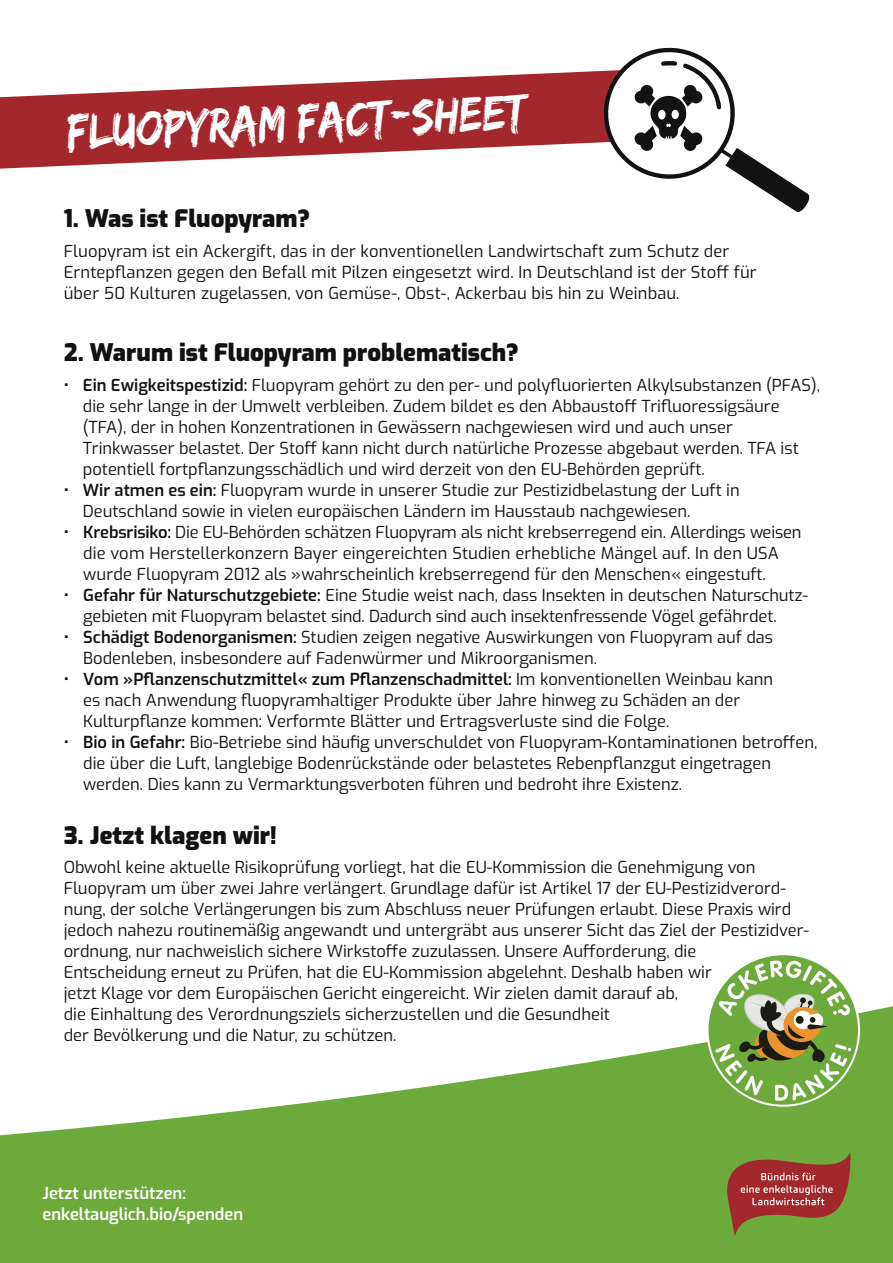
<style>
.page{position:relative;width:893px;height:1263px;background:#fff}
.page>*{position:absolute;margin:0;border:0;box-sizing:border-box;transform-origin:0 0}
.t1{font:51px "Edo SZ";color:#fff;scale:.9 1}
.t2{font:100 24px "Exo";color:#121212}
.t3{font:16.5px/21px "Exo";color:#121212}
.t4{font:600 16.5px/21px "Exo";color:#fff}
.s1{font-weight:600}
</style>
<div class="page">
<svg style="left:0;top:1006px;width:893px;height:257px;fill:#6daa3c"></svg>
<svg style="left:0;top:71px;width:597px;height:98px;fill:#a2282d"></svg>
<svg style="left:597px;top:47px;width:213px;height:165px"></svg>
<svg style="left:707px;top:954px;width:152px;height:152px"></svg>
<svg style="left:715px;top:960px;width:136px;height:141px"></svg>
<svg style="left:727px;top:1153px;width:123px;height:82px;background:#93633d"></svg>
<h1 class="t1" style="left:65px;top:104px;width:512px;rotate:-3deg">Fluopyram Fact-Sheet</h1>
<h2 class="t2" style="left:64px;top:201px;width:248px">1. Was ist Fluopyram?</h2>
<p class="t3" style="left:64px;top:239px;width:694px">Fluopyram ist ein Ackergift, das in der konventionellen Landwirtschaft zum Schutz der<br>Erntepflanzen gegen den Befall mit Pilzen eingesetzt wird. In Deutschland ist der Stoff für über 50 Kulturen zugelassen, von Gemüse-, Obst-, Ackerbau bis hin zu Weinbau.</p>
<h2 class="t2" style="left:64px;top:335px;width:457px">2. Warum ist Fluopyram problematisch?</h2>
<p class="t3" style="left:83px;top:373px;width:739px;text-indent:-19px"><span class="s1">• Ein Ewigkeitspestizid:</span> Fluopyram gehört zu den per- und polyfluorierten Alkylsubstanzen (PFAS), die sehr lange in der Umwelt verbleiben. Zudem bildet es den Abbaustoff Trifluoressigsäure (TFA), der in hohen Konzentrationen in Gewässern nachgewiesen wird und auch unser Trinkwasser belastet. Der Stoff kann nicht durch natürliche Prozesse abgebaut werden. TFA ist potentiell fortpflanzungsschädlich und wird derzeit von den EU-Behörden geprüft.</p>
<p class="t3" style="left:83px;top:478px;width:658px;text-indent:-19px"><span class="s1">• Wir atmen es ein:</span> Fluopyram wurde in unserer Studie zur Pestizidbelastung der Luft in<br>Deutschland sowie in vielen europäischen Ländern im Hausstaub nachgewiesen.</p>
<p class="t3" style="left:83px;top:520px;width:720px;text-indent:-20px"><span class="s1">• Krebsrisiko:</span> Die EU-Behörden schätzen Fluopyram als nicht krebserregend ein. Allerdings weisen die vom Herstellerkonzern Bayer eingereichten Studien erhebliche Mängel auf. In den USA wurde Fluopyram 2012 als »wahrscheinlich krebserregend für den Menschen« eingestuft.</p>
<p class="t3" style="left:83px;top:583px;width:725px;text-indent:-20px"><span class="s1">• Gefahr für Naturschutzgebiete:</span> Eine Studie weist nach, dass Insekten in deutschen Naturschutz&shy;gebieten mit Fluopyram belastet sind. Dadurch sind auch insektenfressende Vögel gefährdet.</p>
<p class="t3" style="left:83px;top:625px;width:691px;text-indent:-20px"><span class="s1">• Schädigt Bodenorganismen:</span> Studien zeigen negative Auswirkungen von Fluopyram auf das<br>Bodenleben, insbesondere auf Fadenwürmer und Mikroorganismen.</p>
<p class="t3" style="left:83px;top:667px;width:691px;text-indent:-20px"><span class="s1">• Vom »Pflanzenschutzmittel« zum Pflanzenschadmittel:</span> Im konventionellen Weinbau kann es nach Anwendung fluopyramhaltiger Produkte über Jahre hinweg zu Schäden an der<br>Kulturpflanze kommen: Verformte Blätter und Ertragsverluste sind die Folge.</p>
<p class="t3" style="left:83px;top:730px;width:736px;text-indent:-20px"><span class="s1">• Bio in Gefahr:</span> Bio-Betriebe sind häufig unverschuldet von Fluopyram-Kontaminationen betroffen, die über die Luft, langlebige Bodenrückstände oder belastetes Rebenpflanzgut eingetragen werden. Dies kann zu Vermarktungsverboten führen und bedroht ihre Existenz.</p>
<h2 class="t2" style="left:64px;top:818px;width:214px">3. Jetzt klagen wir!</h2>
<p class="t3" style="left:64px;top:856px;width:747px">Obwohl keine aktuelle Risikoprüfung vorliegt, hat die EU-Kommission die Genehmigung von Fluopyram um über zwei Jahre verlängert. Grundlage dafür ist Artikel 17 der EU-Pestizidverord&shy;nung, der solche Verlängerungen bis zum Abschluss neuer Prüfungen erlaubt. Diese Praxis wird jedoch nahezu routinemäßig angewandt und untergräbt aus unserer Sicht das Ziel der Pestizidver&shy;ordnung, nur nachweislich sichere Wirkstoffe zuzulassen. Unsere Aufforderung, die<br>Entscheidung erneut zu Prüfen, hat die EU-Kommission abgelehnt. Deshalb haben wir<br>jetzt Klage vor dem Europäischen Gericht eingereicht. Wir zielen damit darauf ab,<br>die Einhaltung des Verordnungsziels sicherzustellen und die Gesundheit<br>der Bevölkerung und die Natur, zu schützen.</p>
<p class="t4" style="left:43px;top:1181px;width:202px">Jetzt unterstützen: enkeltauglich.bio/spenden</p>
</div>
